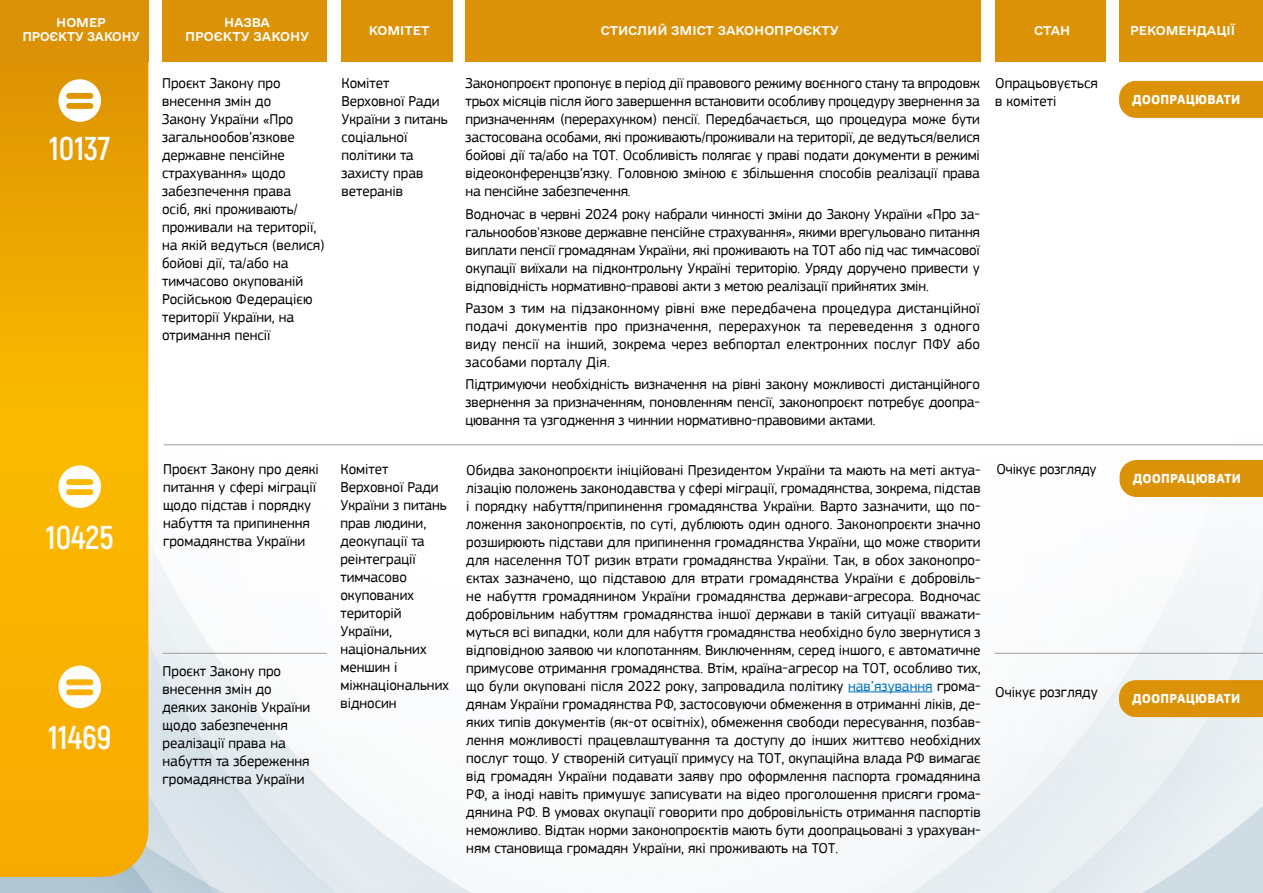
<style>
.page{position:relative;width:1263px;height:893px;background:#fff}
.page>*{position:absolute;margin:0;border:0;box-sizing:border-box;transform-origin:0 0}
.t1{font:700 33px "Akrobat";color:#fff}
.t2{font:15px/18px "PF Square Sans Pro";color:#000}
.t3{font:700 13.5px "PF Square Sans Pro";letter-spacing:.01em;color:#fff}
.t4{font:12px/14.4px "e Ukraine Medium";color:#fff;text-align:center}
.s1{color:#0073ba}
</style>
<div class="page">
<img style="left:0;top:19px;width:1263px;height:874px">
<svg style="left:0;top:62px;width:148px;height:815px;background:#f3ad01"></svg>
<div style="left:994px;top:0;width:111px;height:62px;background:#dc9207"></div>
<div style="left:1119px;top:0;width:144px;height:62px;background:#dc9207"></div>
<div style="left:466px;top:0;width:515px;height:62px;background:#dc9207"></div>
<div style="left:163px;top:0;width:164px;height:62px;background:#dc9207"></div>
<div style="left:341px;top:0;width:111px;height:62px;background:#dc9207"></div>
<div style="left:0;top:0;width:148px;height:62px;background:#dc9207"></div>
<hr style="left:164px;top:445px;width:1099px;height:1px;background:#9d9d9c">
<hr style="left:848px;top:692px;width:84px;height:1px;background:#0073ba">
<div style="left:1119px;top:460px;width:144px;height:37px;background:#dc9207"></div>
<svg style="left:59px;top:465px;width:42px;height:43px"></svg>
<div style="left:1119px;top:680px;width:144px;height:37px;background:#dc9207"></div>
<hr style="left:162px;top:653px;width:165px;height:1px;background:#9d9d9c">
<hr style="left:994px;top:653px;width:269px;height:1px;background:#9d9d9c">
<svg style="left:59px;top:666px;width:42px;height:42px"></svg>
<svg style="left:59px;top:79px;width:42px;height:43px"></svg>
<div style="left:1119px;top:81px;width:144px;height:37px;background:#dc9207"></div>
<p class="t4" style="left:22px;top:15px;width:119px">НОМЕР<br>ПРОЄКТУ ЗАКОНУ</p>
<h1 class="t1" style="left:49px;top:128px;width:63px">10137</h1>
<h1 class="t1" style="left:46px;top:517px;width:69px">10425</h1>
<h1 class="t1" style="left:48px;top:717px;width:65px">11469</h1>
<p class="t4" style="left:185px;top:15px;width:125px">НАЗВА<br>ПРОЄКТУ ЗАКОНУ</p>
<p class="t4" style="left:369px;top:24px;width:62px">КОМІТЕТ</p>
<p class="t4" style="left:601px;top:24px;width:240px">СТИСЛИЙ ЗМІСТ ЗАКОНОПРОЄКТУ</p>
<p class="t4" style="left:1034px;top:24px;width:38px">СТАН</p>
<p class="t4" style="left:1130px;top:24px;width:107px">РЕКОМЕНДАЦІЇ</p>
<p class="t2" style="left:162px;top:75px;width:164px">Проєкт Закону про внесення змін до<br>Закону України «Про загальнообов’язкове державне пенсійне страхування» щодо забезпечення права<br>осіб, які проживають/ проживали на території, на якій ведуться (велися) бойові дії, та/або на тимчасово окупованій<br>Російською Федерацією території України, на отримання пенсії</p>
<p class="t2" style="left:995px;top:75px;width:104px">Опрацьовується в комітеті</p>
<p class="t2" style="left:341px;top:75px;width:108px">Комітет<br>Верховної Ради<br>України з питань соціальної політики та захисту прав ветеранів</p>
<p class="t2" style="left:466px;top:75px;width:516px;text-align:justify">Законопроєкт пропонує в період дії правового режиму воєнного стану та впродовж трьох місяців після його завершення встановити особливу процедуру звернення за призначенням (перерахунком) пенсії. Передбачається, що процедура може бути застосована особами, які проживають/проживали на території, де ведуться/велися бойові дії та/або на ТОТ. Особливість полягає у праві подати документи в режимі відеоконференцзв’язку. Головною зміною є збільшення способів реалізації права на пенсійне забезпечення.</p>
<p class="t2" style="left:466px;top:205px;width:516px;text-align:justify">Водночас в червні 2024 року набрали чинності зміни до Закону України «Про за&shy;гальнообов'язкове державне пенсійне страхування», якими врегульовано питання виплати пенсії громадянам України, які проживають на ТОТ або під час тимчасової окупації виїхали на підконтрольну Україні територію. Уряду доручено привести у відповідність нормативно-правові акти з метою реалізації прийнятих змін.</p>
<p class="t2" style="left:466px;top:299px;width:516px;text-align:justify">Разом з тим на підзаконному рівні вже передбачена процедура дистанційної подачі документів про призначення, перерахунок та переведення з одного виду пенсії на інший, зокрема через вебпортал електронних послуг ПФУ або засобами порталу Дія.</p>
<p class="t2" style="left:466px;top:375px;width:516px;text-align:justify">Підтримуючи необхідність визначення на рівні закону можливості дистанційного звернення за призначенням, поновленням пенсії, законопроєкт потребує доопра&shy;цювання та узгодження з чиннии нормативно-правовими актами.</p>
<p class="t2" style="left:163px;top:460px;width:157px">Проєкт Закону про деякі питання у сфері міграції щодо підстав і порядку набуття та припинення громадянства України</p>
<p class="t2" style="left:340px;top:460px;width:50px">Комітет</p>
<p class="t2" style="left:996px;top:460px;width:102px">Очікує розгляду</p>
<p class="t2" style="left:466px;top:461px;width:516px;text-align:justify">Обидва законопроєкти ініційовані Президентом України та мають на меті актуа&shy;лізацію положень законодавства у сфері міграції, громадянства, зокрема, підстав і порядку набуття/припинення громадянства України. Варто зазначити, що по&shy;ложення законопроєктів, по суті, дублюють один одного. Законопроєкти значно розширюють підстави для припинення громадянства України, що може створити для населення ТОТ ризик втрати громадянства України. Так, в обох законопро&shy;єктах зазначено, що підставою для втрати громадянства України є добровіль&shy;не набуття громадянином України громадянства держави-агресора. Водночас добровільним набуттям громадянства іншої держави в такій ситуації вважати&shy;муться всі випадки, коли для набуття громадянства необхідно було звернутися з відповідною заявою чи клопотанням. Виключенням, серед іншого, є автоматичне примусове отримання громадянства. Втім, країна-агресор на ТОТ, особливо тих, що були окуповані після 2022 року, запровадила політику <span class="s1">нав’язування</span> грома&shy;дянам України громадянства РФ, застосовуючи обмеження в отриманні ліків, де&shy;яких типів документів (як-от освітніх), обмеження свободи пересування, позбав&shy;лення можливості працевлаштування та доступу до інших життєво необхідних послуг тощо. У створеній ситуації примусу на ТОТ, окупаційна влада РФ вимагає від громадян України подавати заяву про оформлення паспорта громадянина РФ, а іноді навіть примушує записувати на відео проголошення присяги грома&shy;дянина РФ. В умовах окупації говорити про добровільність отримання паспортів неможливо. Відтак норми законопроєктів мають бути доопрацьовані з урахуван&shy;ням становища громадян України, які проживають на ТОТ.</p>
<p class="t2" style="left:340px;top:478px;width:110px">Верховної Ради<br>України з питань прав людини, деокупації та реінтеграції тимчасово окупованих територій<br>України, національних меншин і міжнаціональних відносин</p>
<p class="t2" style="left:163px;top:662px;width:149px">Проєкт Закону про внесення змін до деяких законів України щодо забезпечення реалізації права на набуття та збереження громадянства України</p>
<p class="t2" style="left:995px;top:683px;width:104px">Очікує розгляду</p>
<p class="t3" style="left:1132px;top:91px;width:110px">ДООПРАЦЮВАТИ</p>
<p class="t3" style="left:1133px;top:470px;width:110px">ДООПРАЦЮВАТИ</p>
<p class="t3" style="left:1132px;top:690px;width:110px">ДООПРАЦЮВАТИ</p>
</div>
